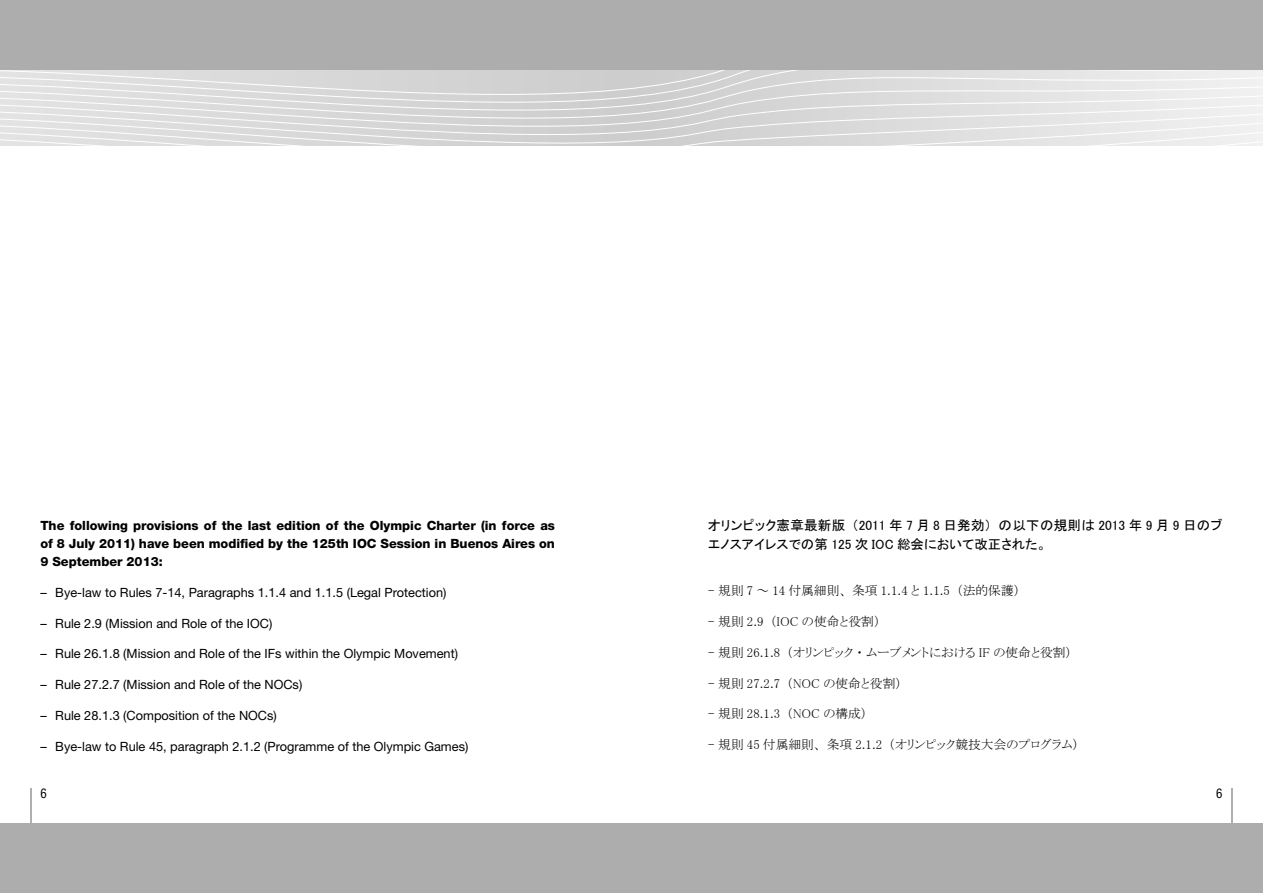
<style>
.page{position:relative;width:1263px;height:893px;background:#fff}
.page>*{position:absolute;margin:0;border:0;box-sizing:border-box;transform-origin:0 0}
.t1{font:13.5px/19px "MS P Gothic";color:#000}
.t2{font:12.75px "Helvetica Neue LT Std";color:#000}
.t3{font:12.75px "MS P Mincho";color:#000}
.t4{font:800 12.75px/18px "Helvetica Neue LT Std";color:#000;text-align:justify}
.t5{font:condensed 12.75px "Helvetica";color:#000}
</style>
<div class="page">
<div style="left:0;top:0;width:631px;height:70px;background:#adadad"></div>
<div style="left:631px;top:0;width:632px;height:70px;background:#adadad"></div>
<svg style="left:0;top:70px;width:631px;height:75px;background:#dcdcdc"></svg>
<svg style="left:631px;top:70px;width:632px;height:75px"></svg>
<hr style="left:30px;top:789px;width:2px;height:34px;background:#afafaf">
<hr style="left:1231px;top:789px;width:1px;height:34px;background:#afafaf">
<div style="left:631px;top:823px;width:632px;height:70px;background:#adadad"></div>
<div style="left:0;top:823px;width:631px;height:70px;background:#adadad"></div>
<p class="t1" style="left:708px;top:516px;width:516px">オリンピック憲章最新版（2011 年 7 月 8 日発効）の以下の規則は 2013 年 9 月 9 日のブエノスアイレスでの第 125 次 IOC 総会において改正された。</p>
<p class="t3" style="left:708px;top:584px;width:314px">- 規則 7 ～ 14 付属細則、条項 1.1.4 と 1.1.5 （法的保護）</p>
<p class="t3" style="left:708px;top:615px;width:174px">- 規則 2.9 （IOC の使命と役割）</p>
<p class="t3" style="left:708px;top:646px;width:365px">- 規則 26.1.8 （オリンピック・ムーブメントにおける IF の使命と役割）</p>
<p class="t3" style="left:708px;top:677px;width:195px">- 規則 27.2.7 （NOC の使命と役割）</p>
<p class="t3" style="left:708px;top:707px;width:161px">- 規則 28.1.3 （NOC の構成）</p>
<p class="t3" style="left:708px;top:738px;width:372px">- 規則 45 付属細則、条項 2.1.2 （オリンピック競技大会のプログラム）</p>
<p class="t4" style="left:40px;top:516px;width:516px">The following provisions of the last edition of the Olympic Charter (in force as of 8 July 2011) have been modified by the 125th IOC Session in Buenos Aires on 9 September 2013:</p>
<p class="t2" style="left:40px;top:585px;width:407px">– Bye-law to Rules 7-14, Paragraphs 1.1.4 and 1.1.5 (Legal Protection)</p>
<p class="t2" style="left:40px;top:615px;width:233px">– Rule 2.9 (Mission and Role of the IOC)</p>
<p class="t2" style="left:40px;top:646px;width:419px">– Rule 26.1.8 (Mission and Role of the IFs within the Olympic Movement)</p>
<p class="t2" style="left:40px;top:677px;width:263px">– Rule 27.2.7 (Mission and Role of the NOCs)</p>
<p class="t2" style="left:40px;top:708px;width:238px">– Rule 28.1.3 (Composition of the NOCs)</p>
<p class="t2" style="left:40px;top:738px;width:429px">– Bye-law to Rule 45, paragraph 2.1.2 (Programme of the Olympic Games)</p>
<p class="t5" style="left:40px;top:785px;width:8px">6</p>
<p class="t5" style="left:1216px;top:785px;width:8px">6</p>
</div>
